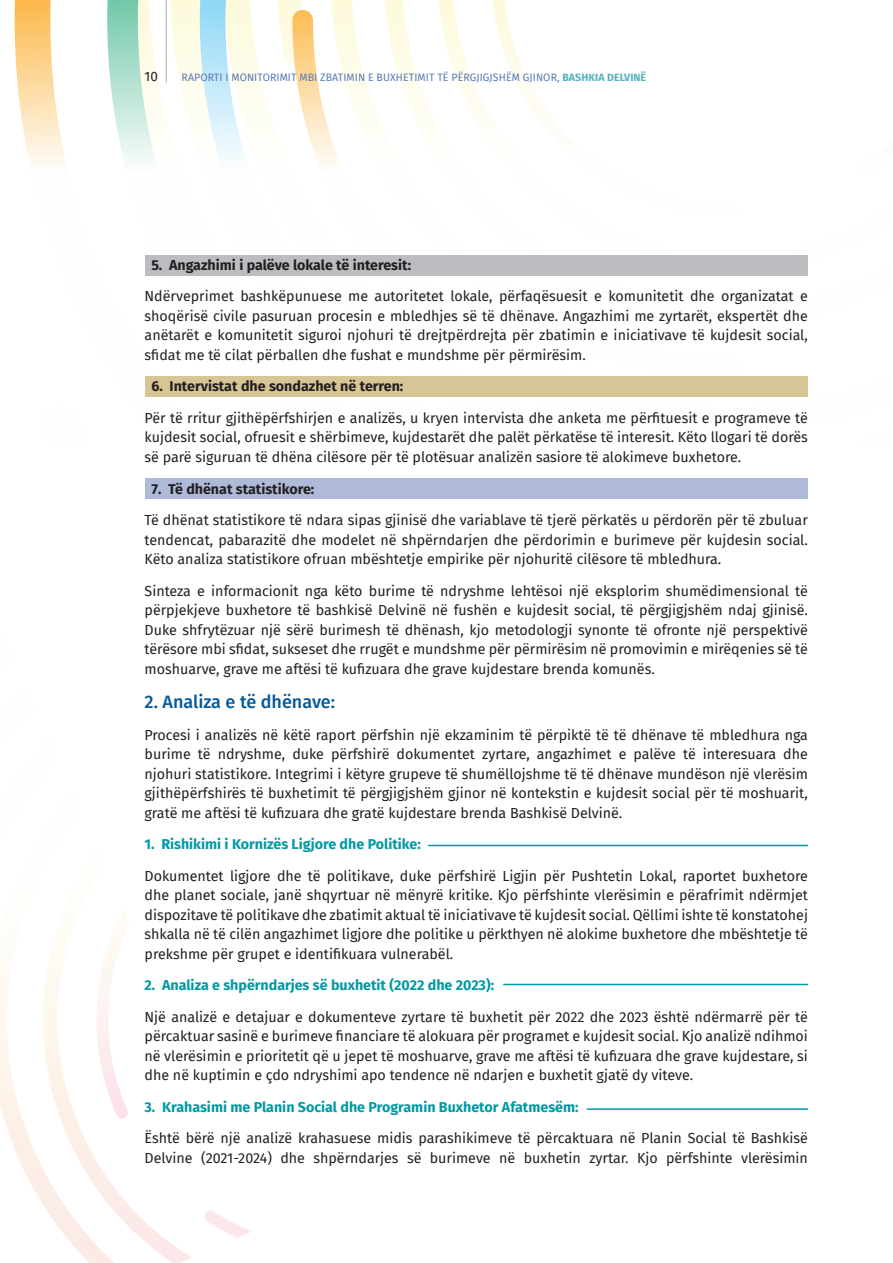
<style>
.page{position:relative;width:893px;height:1263px;background:#fff}
.page>*{position:absolute;margin:0;border:0;box-sizing:border-box;transform-origin:0 0}
.Heading_3{font:500 18px "Fira Sans";color:#01599c}
.t1{font:14.25px/19.5px "Fira Sans";color:#231f20;text-align:justify}
.List_Paragraph{font:700 14.25px "Fira Sans";color:#0099a4}
.List_Paragraph-2{font:700 14.25px "Fira Sans";color:#231f20}
.t2{font:13.5px "Fira Sans";color:#231f20}
.t3{font:10.5px "Fira Sans";letter-spacing:.01em;color:#587ab3}
.s1{font-weight:700;color:#56b1ba}
</style>
<div class="page">
<svg style="left:15px;top:0;width:51px;height:165px"></svg>
<svg style="left:107px;top:0;width:93px;height:163px"></svg>
<svg style="left:200px;top:0;width:255px;height:160px"></svg>
<svg style="left:292px;top:10px;width:255px;height:155px"></svg>
<hr style="left:166px;top:0;width:1px;height:83px;background:#a8a9ad">
<svg style="left:3px;top:938px;width:189px;height:325px"></svg>
<svg style="left:64px;top:915px;width:128px;height:204px"></svg>
<svg style="left:205px;top:1211px;width:47px;height:27px"></svg>
<svg style="left:0;top:938px;width:37px;height:116px"></svg>
<div style="left:145px;top:255px;width:663px;height:21px;background:#bcbdc0"></div>
<div style="left:145px;top:376px;width:663px;height:21px;background:#d7c595"></div>
<div style="left:145px;top:478px;width:663px;height:20px;background:#afbad9"></div>
<hr style="left:428px;top:845px;width:380px;height:1px;background:#0099a4">
<hr style="left:503px;top:984px;width:305px;height:1px;background:#0099a4">
<hr style="left:587px;top:1108px;width:221px;height:2px;background:#0099a4">
<p class="t2" style="left:145px;top:66px;width:15px">10</p>
<p class="t3" style="left:182px;top:70px;width:466px">RAPORTI I MONITORIMIT MBI ZBATIMIN E BUXHETIMIT TË PËRGJIGJSHËM GJINOR, <span class="s1">BASHKIA DELVINË</span></p>
<p class="List_Paragraph-2" style="left:151px;top:253px;width:261px">5. Angazhimi i palëve lokale të interesit:</p>
<p class="t1" style="left:145px;top:286px;width:665px">Ndërveprimet bashkëpunuese me autoritetet lokale, përfaqësuesit e komunitetit dhe organizatat e shoqërisë civile pasuruan procesin e mbledhjes së të dhënave. Angazhimi me zyrtarët, ekspertët dhe anëtarët e komunitetit siguroi njohuri të drejtpërdrejta për zbatimin e iniciativave të kujdesit social, sfidat me të cilat përballen dhe fushat e mundshme për përmirësim.</p>
<p class="List_Paragraph-2" style="left:151px;top:374px;width:254px">6. Intervistat dhe sondazhet në terren:</p>
<p class="t1" style="left:145px;top:408px;width:665px">Për të rritur gjithëpërfshirjen e analizës, u kryen intervista dhe anketa me përfituesit e programeve të kujdesit social, ofruesit e shërbimeve, kujdestarët dhe palët përkatëse të interesit. Këto llogari të dorës së parë siguruan të dhëna cilësore për të plotësuar analizën sasiore të alokimeve buxhetore.</p>
<p class="List_Paragraph-2" style="left:151px;top:476px;width:165px">7. Të dhënat statistikore:</p>
<p class="t1" style="left:145px;top:510px;width:665px">Të dhënat statistikore të ndara sipas gjinisë dhe variablave të tjerë përkatës u përdorën për të zbuluar tendencat, pabarazitë dhe modelet në shpërndarjen dhe përdorimin e burimeve për kujdesin social.<br>Këto analiza statistikore ofruan mbështetje empirike për njohuritë cilësore të mbledhura.</p>
<p class="t1" style="left:145px;top:580px;width:665px">Sinteza e informacionit nga këto burime të ndryshme lehtësoi një eksplorim shumëdimensional të përpjekjeve buxhetore të bashkisë Delvinë në fushën e kujdesit social, të përgjigjshëm ndaj gjinisë.<br>Duke shfrytëzuar një sërë burimesh të dhënash, kjo metodologji synonte të ofronte një perspektivë tërësore mbi sfidat, sukseset dhe rrugët e mundshme për përmirësim në promovimin e mirëqenies së të moshuarve, grave me aftësi të kufizuara dhe grave kujdestare brenda komunës.</p>
<p class="Heading_3" style="left:145px;top:687px;width:192px">2. Analiza e të dhënave:</p>
<p class="t1" style="left:145px;top:724px;width:665px">Procesi i analizës në këtë raport përfshin një ekzaminim të përpiktë të të dhënave të mbledhura nga burime të ndryshme, duke përfshirë dokumentet zyrtare, angazhimet e palëve të interesuara dhe njohuri statistikore. Integrimi i këtyre grupeve të shumëllojshme të të dhënave mundëson një vlerësim gjithëpërfshirës të buxhetimit të përgjigjshëm gjinor në kontekstin e kujdesit social për të moshuarit, gratë me aftësi të kufizuara dhe gratë kujdestare brenda Bashkisë Delvinë.</p>
<p class="List_Paragraph" style="left:145px;top:832px;width:278px">1. Rishikimi i Kornizës Ligjore dhe Politike:</p>
<p class="t1" style="left:145px;top:865px;width:665px">Dokumentet ligjore dhe të politikave, duke përfshirë Ligjin për Pushtetin Lokal, raportet buxhetore dhe planet sociale, janë shqyrtuar në mënyrë kritike. Kjo përfshinte vlerësimin e përafrimit ndërmjet dispozitave të politikave dhe zbatimit aktual të iniciativave të kujdesit social. Qëllimi ishte të konstatohej shkalla në të cilën angazhimet ligjore dhe politike u përkthyen në alokime buxhetore dhe mbështetje të prekshme për grupet e identifikuara vulnerabël.</p>
<p class="List_Paragraph" style="left:145px;top:973px;width:351px">2. Analiza e shpërndarjes së buxhetit (2022 dhe 2023):</p>
<p class="t1" style="left:145px;top:1006px;width:665px">Një analizë e detajuar e dokumenteve zyrtare të buxhetit për 2022 dhe 2023 është ndërmarrë për të përcaktuar sasinë e burimeve financiare të alokuara për programet e kujdesit social. Kjo analizë ndihmoi në vlerësimin e prioritetit që u jepet të moshuarve, grave me aftësi të kufizuara dhe grave kujdestare, si dhe në kuptimin e çdo ndryshimi apo tendence në ndarjen e buxhetit gjatë dy viteve.</p>
<p class="List_Paragraph" style="left:145px;top:1094px;width:435px">3. Krahasimi me Planin Social dhe Programin Buxhetor Afatmesëm:</p>
<p class="t1" style="left:145px;top:1128px;width:665px">Është bërë një analizë krahasuese midis parashikimeve të përcaktuara në Planin Social të Bashkisë<br>Delvine (2021-2024) dhe shpërndarjes së burimeve në buxhetin zyrtar. Kjo përfshinte vlerësimin</p>
</div>
